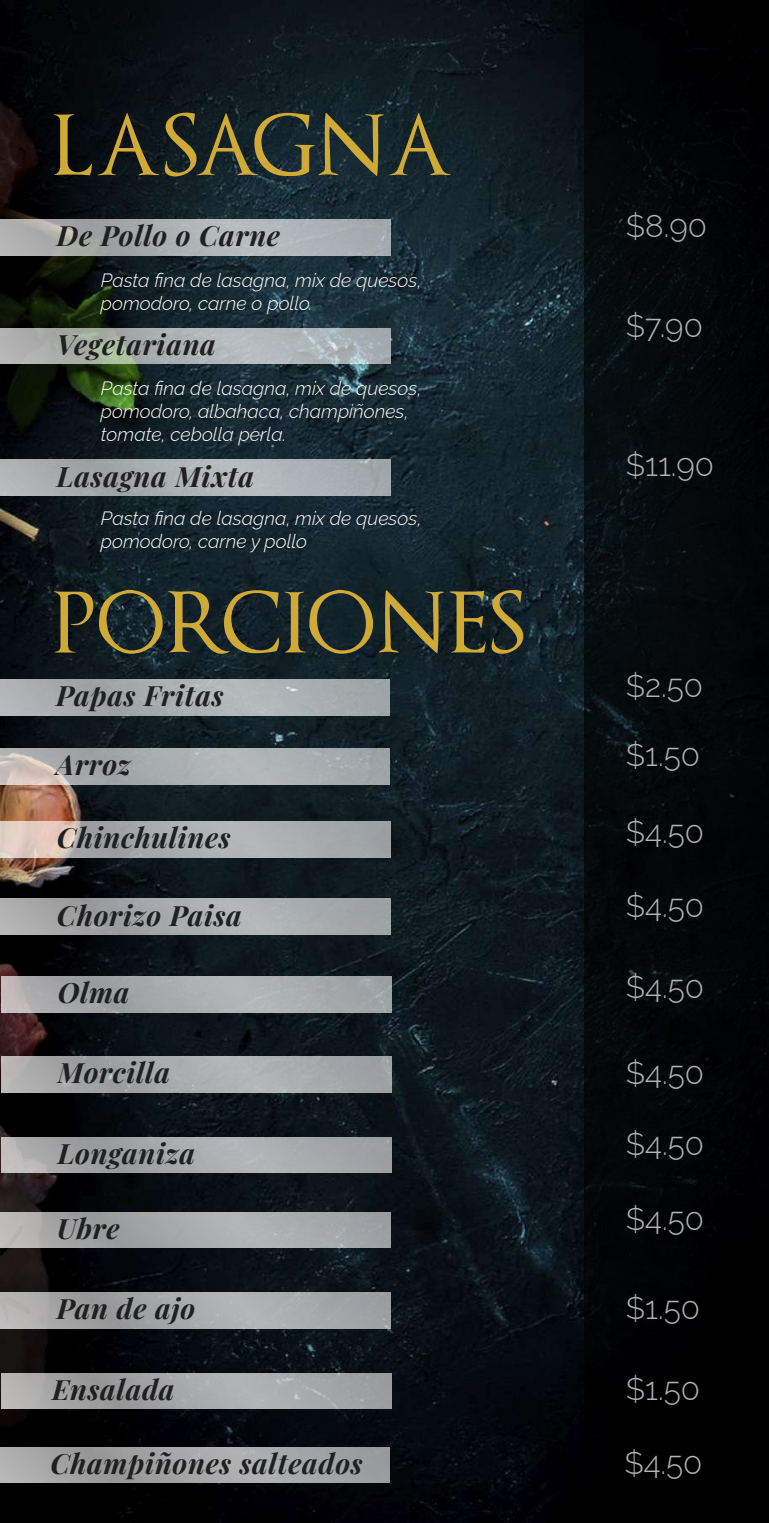
<style>
.page{position:relative;width:769px;height:1523px;background:#fff}
.page>*{position:absolute;margin:0;border:0;box-sizing:border-box;transform-origin:0 0}
.t1{font:82.25px "Optimus Princeps";letter-spacing:.025em;color:#d0aa36}
.t2{font:300 31.5px/69px "Raleway";color:#b3b3b3}
.t3{font:italic 700 28px "Playfair Display";letter-spacing:.025em;color:#202020}
.t4{font:italic 300 19.25px/23.1px "Raleway";color:#fff}
</style>
<div class="page">
<img style="left:0;top:1px;width:584px;height:1522px">
<svg style="left:0;top:219px;width:390px;height:36px;background:#abb0b1"></svg>
<svg style="left:0;top:328px;width:390px;height:36px;background:#acb3b2"></svg>
<svg style="left:0;top:460px;width:390px;height:36px;background:#aaafb2"></svg>
<svg style="left:0;top:679px;width:389px;height:36px;background:#a9adb0"></svg>
<svg style="left:0;top:748px;width:389px;height:36px;background:#adafb0"></svg>
<svg style="left:0;top:822px;width:390px;height:35px;background:#b2b1b0"></svg>
<svg style="left:1px;top:1137px;width:390px;height:36px;background:#a7a9ab"></svg>
<svg style="left:0;top:899px;width:390px;height:35px;background:#a7a9ab"></svg>
<svg style="left:1px;top:977px;width:390px;height:35px;background:#a8aaac"></svg>
<svg style="left:1px;top:1057px;width:390px;height:35px;background:#a7a9ab"></svg>
<svg style="left:0;top:1293px;width:390px;height:35px;background:#a6a8aa"></svg>
<svg style="left:1px;top:1373px;width:390px;height:36px;background:#a6a6a8"></svg>
<svg style="left:0;top:1212px;width:390px;height:36px;background:#a7a9aa"></svg>
<div style="left:584px;top:0;width:185px;height:1523px;background:#030508"></div>
<svg style="left:0;top:1447px;width:390px;height:36px;background:#a4a4a5"></svg>
<h1 class="t1" style="left:52px;top:104px;width:402px">LASAGNA</h1>
<h3 class="t3" style="left:57px;top:213px;width:225px">De Pollo o Carne</h3>
<p class="t4" style="left:101px;top:266px;width:322px">Pasta fina de lasagna, mix de quesos, pomodoro, carne o pollo.</p>
<h3 class="t3" style="left:57px;top:321px;width:160px">Vegetariana</h3>
<p class="t4" style="left:101px;top:375px;width:322px">Pasta fina de lasagna, mix de quesos, pomodoro, albahaca, champiñones, tomate, cebolla perla.</p>
<h3 class="t3" style="left:57px;top:453px;width:199px">Lasagna Mixta</h3>
<p class="t4" style="left:101px;top:505px;width:322px">Pasta fina de lasagna, mix de quesos, pomodoro, carne y pollo</p>
<h1 class="t1" style="left:52px;top:582px;width:475px">PORCIONES</h1>
<h3 class="t3" style="left:56px;top:673px;width:169px">Papas Fritas</h3>
<h3 class="t3" style="left:56px;top:742px;width:76px">Arroz</h3>
<h3 class="t3" style="left:57px;top:815px;width:175px">Chinchulines</h3>
<h3 class="t3" style="left:57px;top:892px;width:186px">Chorizo Paisa</h3>
<h3 class="t3" style="left:58px;top:970px;width:73px">Olma</h3>
<h3 class="t3" style="left:58px;top:1050px;width:114px">Morcilla</h3>
<h3 class="t3" style="left:58px;top:1131px;width:139px">Longaniza</h3>
<h3 class="t3" style="left:57px;top:1206px;width:64px">Ubre</h3>
<h3 class="t3" style="left:57px;top:1286px;width:140px">Pan de ajo</h3>
<h3 class="t3" style="left:52px;top:1367px;width:124px">Ensalada</h3>
<h2 class="t2" style="left:626px;top:188px;width:83px">$8.90</h2>
<h2 class="t2" style="left:626px;top:288px;width:79px">$7.90</h2>
<h2 class="t2" style="left:626px;top:427px;width:90px">$11.90</h2>
<h2 class="t2" style="left:626px;top:648px;width:79px">$2.50 $1.50</h2>
<h2 class="t2" style="left:626px;top:794px;width:80px">$4.50</h2>
<h2 class="t2" style="left:626px;top:867px;width:80px">$4.50</h2>
<h2 class="t2" style="left:626px;top:949px;width:80px">$4.50</h2>
<h2 class="t2" style="left:626px;top:1035px;width:80px">$4.50</h2>
<h2 class="t2" style="left:626px;top:1106px;width:80px">$4.50</h2>
<h2 class="t2" style="left:626px;top:1181px;width:80px">$4.50</h2>
<h2 class="t2" style="left:626px;top:1270px;width:76px">$1.50</h2>
<h2 class="t2" style="left:626px;top:1351px;width:76px">$1.50</h2>
<h3 class="t3" style="left:51px;top:1441px;width:314px">Champiñones salteados</h3>
<h2 class="t2" style="left:624px;top:1425px;width:80px">$4.50</h2>
</div>
